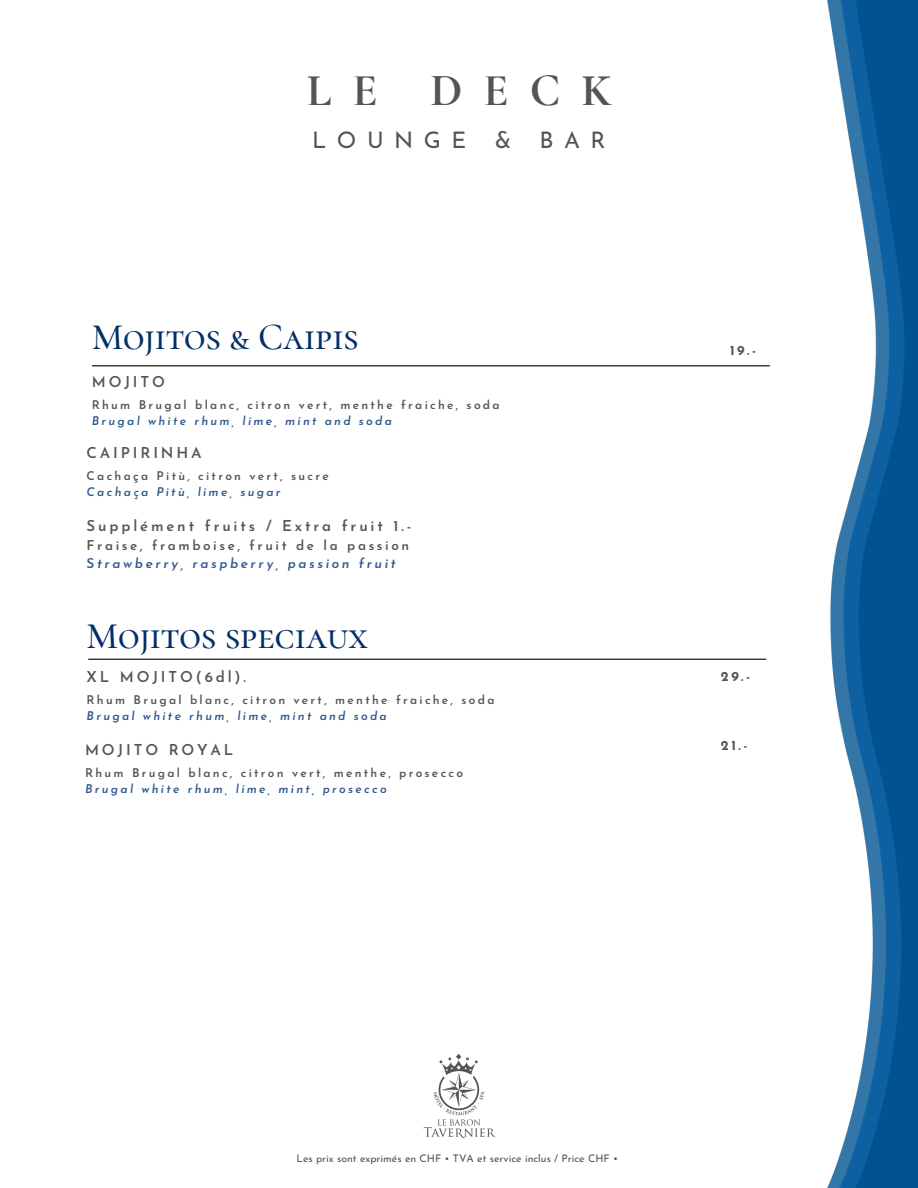
<style>
.page{position:relative;width:918px;height:1188px;background:#fff}
.page>*{position:absolute;margin:0;border:0;box-sizing:border-box;transform-origin:0 0}
.t1{font:700 45.6px "Cormorant SC";letter-spacing:.46em;color:#545454}
.t2{font:500 37.5px "Cormorant SC";color:#032f69}
.t3{font:500 37.35px "Cormorant SC";color:#032f69}
.t4{font:22.8px "Josefin Sans";letter-spacing:.46em;color:#545454}
.t5{font:600 15px "Josefin Sans";letter-spacing:.19em;color:#545454}
.t6{font:600 13.5px "Josefin Sans";letter-spacing:.19em;color:#545454}
.t7{font:italic 600 13.5px "Josefin Sans";letter-spacing:.19em;color:#2f588f}
.t8{font:700 13.5px "Josefin Sans";color:#545454}
.t9{font:600 12px "Josefin Sans";letter-spacing:.19em;color:#545454}
.t10{font:italic 600 12px "Josefin Sans";letter-spacing:.19em;color:#2f588f}
.t11{font:10.5px "Josefin Sans";color:#545454}
.s1{font-style:normal}
</style>
<div class="page">
<hr style="left:92px;top:365px;width:678px;height:1px;background:#000">
<img style="left:423px;top:1053px;width:73px;height:86px">
<img style="left:827px;top:0;width:91px;height:1188px">
<hr style="left:89px;top:659px;width:677px;height:1px;background:#000">
<p class="t1" style="left:307px;top:63px;width:306px">LE DECK</p>
<p class="t4" style="left:312px;top:131px;width:295px">LOUNGE &amp; BAR</p>
<p class="t3" style="left:92px;top:314px;width:268px">Mojitos &amp; Caipis</p>
<p class="t5" style="left:92px;top:376px;width:75px">MOJITO</p>
<p class="t9" style="left:92px;top:400px;width:409px">Rhum Brugal blanc, citron vert, menthe fraiche, soda</p>
<p class="t10" style="left:92px;top:416px;width:302px">Brugal white rhum, lime, mint and soda</p>
<p class="t5" style="left:87px;top:447px;width:117px">CAIPIRINHA</p>
<p class="t9" style="left:87px;top:471px;width:244px">Cachaça Pitù, citron vert, sucre</p>
<p class="t10" style="left:87px;top:487px;width:195px">Cachaça Pitù, lime, sugar</p>
<p class="t5" style="left:87px;top:520px;width:326px">Supplément fruits / Extra fruit 1.-</p>
<p class="t6" style="left:87px;top:540px;width:324px">Fraise, framboise, fruit de la passion</p>
<p class="t7" style="left:87px;top:558px;width:311px"><span class="s1">S</span>trawberry, raspberry, passion fruit</p>
<p class="t2" style="left:87px;top:613px;width:283px">Mojitos speciaux</p>
<p class="t5" style="left:87px;top:670px;width:161px">XL MOJITO(6dl).</p>
<p class="t9" style="left:87px;top:695px;width:409px">Rhum Brugal blanc, citron vert, menthe fraiche, soda</p>
<p class="t10" style="left:87px;top:711px;width:302px">Brugal white rhum, lime, mint and soda</p>
<p class="t5" style="left:85px;top:743px;width:150px">MOJITO ROYAL</p>
<p class="t9" style="left:85px;top:768px;width:379px">Rhum Brugal blanc, citron vert, menthe, prosecco</p>
<p class="t10" style="left:85px;top:784px;width:303px">Brugal white rhum, lime, mint, prosecco</p>
<p class="t8" style="left:730px;top:345px;width:28px">19.-</p>
<p class="t8" style="left:721px;top:671px;width:31px">29.-</p>
<p class="t8" style="left:721px;top:740px;width:28px">21.-</p>
<p class="t11" style="left:297px;top:1155px;width:323px">Les prix sont exprimés en CHF • TVA et service inclus / Price CHF •</p>
</div>
